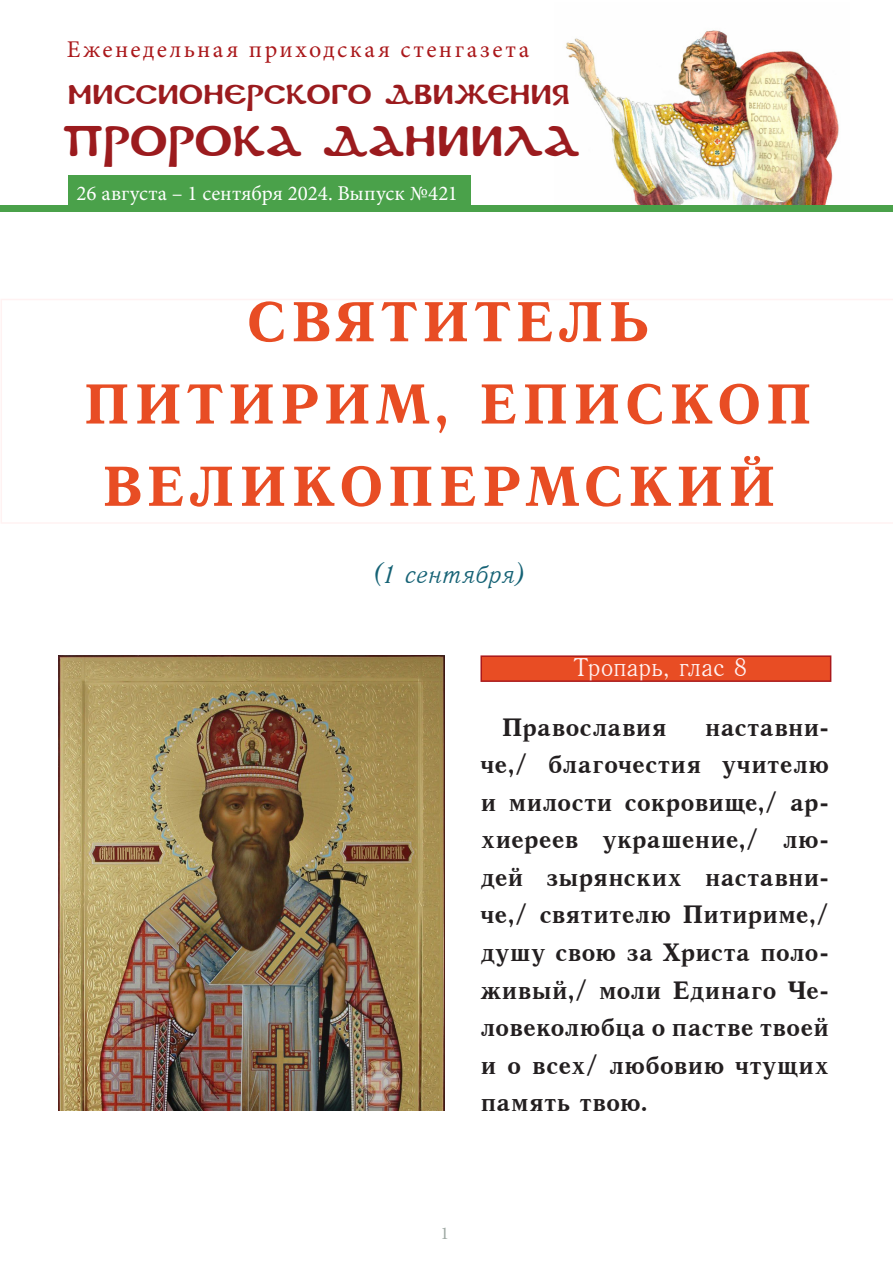
<style>
.page{position:relative;width:893px;height:1263px;background:#fff}
.page>*{position:absolute;margin:0;border:0;box-sizing:border-box;transform-origin:0 0}
.Название{font:57px "Quant Antiqua C Bold";letter-spacing:.07em;color:#e84d24}
.t1{font:42px "DS Coptic";letter-spacing:.005em;color:#9b1b1e}
.t2{font:27px "DS Coptic";letter-spacing:.005em;color:#9b1b1e}
._2__Основной_текст{font:25.5px/37.5px "Quant Antiqua C Bold";letter-spacing:-.005em;color:#231f20;text-align:justify}
.Тропарь_белый{font:25.5px "Antiqua";letter-spacing:-.015em;color:#fff2f2}
.Курсив_число_святого{font:25.5px "Quant Antiqua C Italic";letter-spacing:-.025em;color:#156275}
.t3{font:24px "Minion Pro";letter-spacing:.105em;color:#aa181b}
.t4{font:21px "Minion Pro";color:#fff}
.t5{font:18px "Minion Pro";color:#9fa9a4}
</style>
<div class="page">
<img style="left:555px;top:30px;width:295px;height:176px">
<div style="left:68px;top:175px;width:403px;height:34px;background:#4aa14a"></div>
<svg style="left:1px;top:299px;width:892px;height:224px"></svg>
<div style="left:0;top:206px;width:893px;height:6px;background:#4aa14a"></div>
<svg style="left:892px;top:474px;width:1px;height:28px"></svg>
<div style="left:481px;top:656px;width:350px;height:25px;background:#e84d24"></div>
<div style="left:480px;top:655px;width:351px;height:27px;border:2px solid #aa181b"></div>
<img style="left:58px;top:656px;width:386px;height:454px">
<p class="t3" style="left:67px;top:33px;width:464px">Еженедельная приходская стенгазета</p>
<p class="t2" style="left:68px;top:77px;width:504px">Миссионерского движения</p>
<p class="t1" style="left:62px;top:113px;width:519px">ПРОРОКА ДАНИИЛА</p>
<p class="t4" style="left:77px;top:179px;width:383px">26 августа – 1 сентября 2024. Выпуск №421</p>
<p class="Название" style="left:247px;top:291px;width:403px">СВЯТИТЕЛЬ</p>
<p class="Название" style="left:83px;top:374px;width:730px">ПИТИРИМ, ЕПИСКОП</p>
<p class="Название" style="left:102px;top:456px;width:676px">ВЕЛИКОПЕРМСКИЙ</p>
<p class="Курсив_число_святого" style="left:372px;top:560px;width:157px">(1 сентября)</p>
<p class="Тропарь_белый" style="left:573px;top:653px;width:175px">Тропарь, глас 8</p>
<p class="_2__Основной_текст" style="left:502px;top:709px;width:167px">Православия</p>
<p class="_2__Основной_текст" style="left:480px;top:709px;width:350px;text-indent:224px">наставни&shy;че,/ благочестия учителю и милости сокровище,/ ар&shy;хиереев украшение,/ лю&shy;дей зырянских наставни&shy;че,/ святителю Питириме,/ душу свою за Христа поло&shy;живый,/ моли Единаго Че&shy;ловеколюбца о пастве твоей и о всех/ любовию чтущих память твою.</p>
<p class="t5" style="left:440px;top:1221px;width:10px">1</p>
</div>
